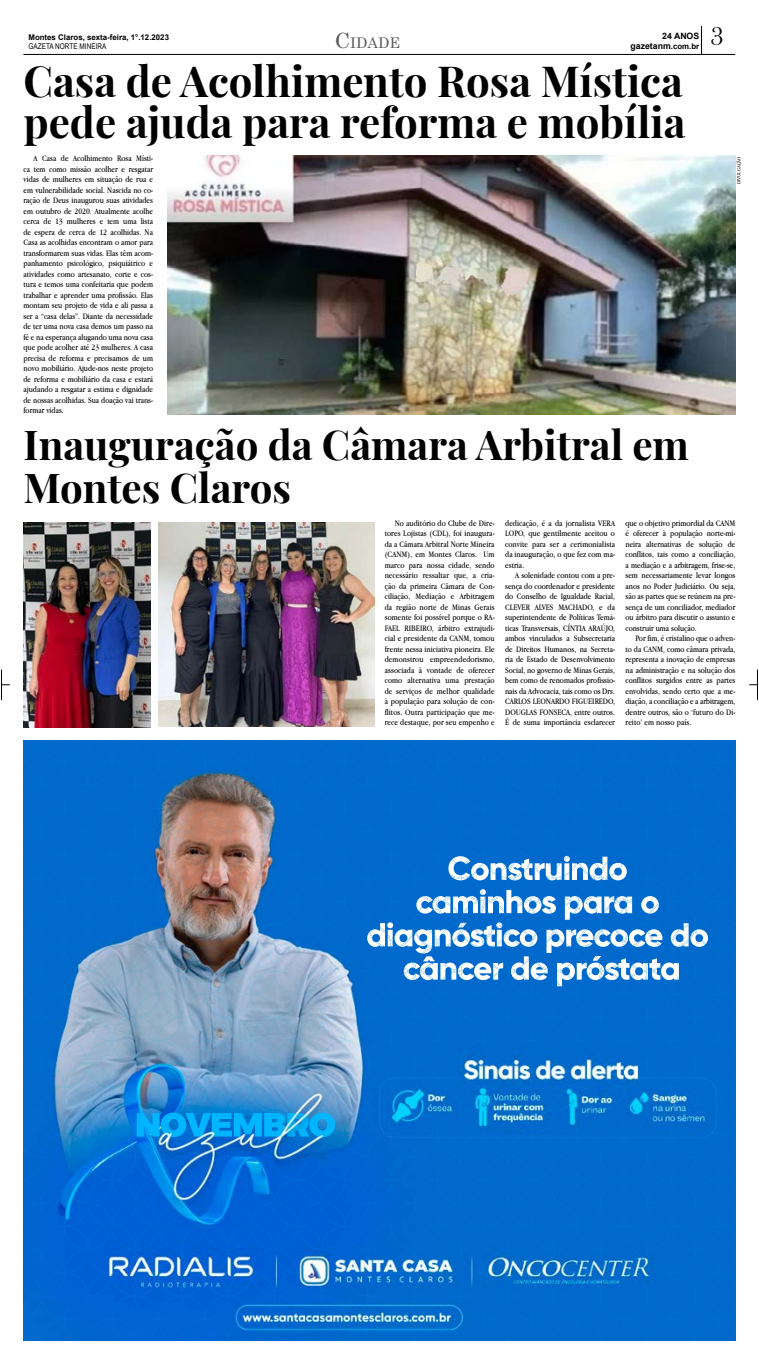
<style>
.page{position:relative;width:759px;height:1365px;background:#fff}
.page>*{position:absolute;margin:0;border:0;box-sizing:border-box;transform-origin:0 0}
.t1{font:42px/41.1px "Playfair Display";color:#000}
.t2{font:40.25px/42.9px "Playfair Display";color:#000}
.t3{font:26.25px "Bask Old Face";color:#000}
.t4{font:14.7px "Century";color:#58595b}
.t5{font:8.75px/10.5px "Apple Garamond";color:#000;text-align:right}
.t6{font:700 8.75px "Arial";color:#000}
.t7{font:700 7.88px "Arial";color:#000}
.t8{font:7.88px "Arial Narrow";color:#000}
.t9{font:4.38px "Andada";color:#000}
.s1{font-size:21px}
</style>
<div class="page">
<hr style="left:1px;top:669px;width:1px;height:31px;background:#000">
<hr style="left:757px;top:669px;width:1px;height:31px;background:#000">
<hr style="left:23px;top:54px;width:712px;height:1px;background:#000">
<svg style="left:701px;top:26px;width:1px;height:28px"></svg>
<img style="left:168px;top:155px;width:567px;height:259px">
<img style="left:24px;top:740px;width:711px;height:599px">
<div style="left:65px;top:740px;width:666px;height:21px;background:#0169cc"></div>
<img style="left:24px;top:522px;width:126px;height:205px">
<img style="left:159px;top:522px;width:215px;height:204px">
<h3 class="t4" style="left:335px;top:30px;width:67px"><span class="s1">C</span>idade</h3>
<p class="t6" style="left:662px;top:29px;width:39px">24 ANOS</p>
<h1 class="t1" style="left:24px;top:57px;width:663px">Casa de Acolhimento Rosa Mística pede ajuda para reforma e mobília</h1>
<p class="t7" style="left:28px;top:32px;width:142px">Montes Claros, sexta-feira, 1°.12.2023</p>
<p class="t8" style="left:28px;top:41px;width:79px">GAZETA NORTE MINEIRA</p>
<p class="t6" style="left:630px;top:40px;width:42px">gazetanm</p>
<p class="t7" style="left:671px;top:41px;width:30px">.com.br</p>
<p class="t5" style="left:61px;top:153px;width:9px">de</p>
<p class="t5" style="left:73px;top:153px;width:41px">Acolhimento</p>
<p class="t5" style="left:136px;top:153px;width:18px">Místi-</p>
<p class="t5" style="left:33px;top:153px;width:6px">A</p>
<p class="t5" style="left:24px;top:174px;width:131px">vidas de mulheres em situação de rua e</p>
<p class="t5" style="left:24px;top:195px;width:131px">ração de Deus inaugurou suas atividades</p>
<p class="t5" style="left:42px;top:153px;width:16px">Casa</p>
<p class="t5" style="left:117px;top:153px;width:16px">Rosa</p>
<p class="t5" style="left:24px;top:163px;width:131px">ca tem como missão acolher e resgatar</p>
<p class="t5" style="left:24px;top:184px;width:131px">em vulnerabilidade social. Nascida no co-</p>
<p class="t5" style="left:24px;top:205px;width:131px">em outubro de 2020. Atualmente acolhe lista</p>
<p class="t5" style="left:44px;top:216px;width:9px">de</p>
<p class="t5" style="left:67px;top:216px;width:30px">mulheres</p>
<p class="t5" style="left:55px;top:216px;width:9px">13</p>
<p class="t5" style="left:107px;top:216px;width:13px">tem</p>
<p class="t5" style="left:24px;top:216px;width:131px;text-align:left">cerca<br>de espera de cerca de 12 acolhidas. Na<br>Casa as acolhidas encontram o amor para</p>
<p class="t5" style="left:150px;top:258px;width:5px">e</p>
<p class="t5" style="left:123px;top:216px;width:15px">uma</p>
<p class="t5" style="left:100px;top:216px;width:5px">e</p>
<p class="t5" style="left:24px;top:247px;width:131px">transformarem suas vidas. Elas têm acom-</p>
<p class="t5" style="left:24px;top:279px;width:131px">tura e temos uma confeitaria que podem</p>
<p class="t5" style="left:24px;top:258px;width:41px">panhamento</p>
<p class="t5" style="left:67px;top:258px;width:39px">psicológico,</p>
<p class="t5" style="left:109px;top:258px;width:38px">psiquiátrico</p>
<p class="t5" style="left:24px;top:268px;width:131px">atividades como artesanato, corte e cos-</p>
<p class="t5" style="left:24px;top:289px;width:131px;text-align:justify">trabalhar e aprender uma profissão. Elas montam seu projeto de vida e ali passa a ser a “casa delas .” Diante da necessidade de ter uma nova casa demos um passo na fé e na esperança alugando uma nova casa que pode acolher até 23 mulheres A. casa precisa de reforma e precisamos de um novo mobiliário. Ajude-nos neste projeto de reforma e mobiliário da casa e estará ajudando a resgatar a estima e dignidade</p>
<p class="t5" style="left:24px;top:405px;width:42px">formar vidas.</p>
<p class="t5" style="left:24px;top:394px;width:131px">de nossas acolhidas. Sua doação vai trans-</p>
<h2 class="t2" style="left:24px;top:420px;width:667px">Inauguração da Câmara Arbitral em<br>Montes Claros</h2>
<h3 class="t3" style="left:710px;top:22px;width:14px">3</h3>
<p class="t9" style="left:736px;top:184px;width:30px;rotate:-90deg">DIVULGAÇÃO</p>
<p class="t5" style="left:395px;top:517px;width:101px">No auditório do Clube de Dire-</p>
<p class="t5" style="left:484px;top:549px;width:13px">Um</p>
<p class="t5" style="left:385px;top:528px;width:111px">tores Lojistas (CDL ,) foi inaugura-</p>
<p class="t5" style="left:385px;top:538px;width:111px">da a Câmara Arbitral Norte Mineira</p>
<p class="t5" style="left:476px;top:549px;width:21px;text-align:left;text-indent:-91px">(CANM ,) em Montes Claros. sendo</p>
<p class="t5" style="left:449px;top:559px;width:24px">cidade,</p>
<p class="t5" style="left:385px;top:559px;width:21px">marco</p>
<p class="t5" style="left:409px;top:559px;width:15px">para</p>
<p class="t5" style="left:427px;top:559px;width:19px">nossa</p>
<p class="t5" style="left:423px;top:570px;width:28px">ressaltar</p>
<p class="t5" style="left:385px;top:570px;width:35px">necessário</p>
<p class="t5" style="left:385px;top:601px;width:111px">da região norte de Minas Gerais</p>
<p class="t5" style="left:385px;top:633px;width:111px">cial e presidente da CANM, tomou</p>
<p class="t5" style="left:481px;top:570px;width:15px">cria-</p>
<p class="t5" style="left:454px;top:570px;width:24px">que a,</p>
<p class="t5" style="left:385px;top:580px;width:111px">ção da primeira Câmara de Con-</p>
<p class="t5" style="left:385px;top:591px;width:27px">ciliação,</p>
<p class="t5" style="left:416px;top:591px;width:32px">Mediação</p>
<p class="t5" style="left:460px;top:591px;width:36px">Arbitragem</p>
<p class="t5" style="left:451px;top:591px;width:5px">e</p>
<p class="t5" style="left:385px;top:612px;width:111px">somente foi possível porque o RA-</p>
<p class="t5" style="left:385px;top:643px;width:111px">frente nessa iniciativa pioneira. Ele empreendedorismo,</p>
<p class="t5" style="left:438px;top:622px;width:23px">árbitro</p>
<p class="t5" style="left:464px;top:622px;width:32px">extrajudi-</p>
<p class="t5" style="left:385px;top:622px;width:17px">FAEL</p>
<p class="t5" style="left:404px;top:622px;width:31px">RIBEIRO,</p>
<p class="t5" style="left:385px;top:654px;width:40px">demonstrou</p>
<p class="t5" style="left:385px;top:664px;width:31px">associada</p>
<p class="t5" style="left:427px;top:664px;width:27px">vontade</p>
<p class="t5" style="left:456px;top:664px;width:9px">de</p>
<p class="t5" style="left:469px;top:664px;width:28px">oferecer</p>
<p class="t5" style="left:419px;top:664px;width:5px">à</p>
<p class="t5" style="left:407px;top:675px;width:35px">alternativa</p>
<p class="t5" style="left:464px;top:675px;width:32px">prestação</p>
<p class="t5" style="left:385px;top:675px;width:111px;text-align:left">como<br>de serviços de melhor qualidade</p>
<p class="t5" style="left:385px;top:717px;width:111px">rece destaque, por seu empenho e</p>
<p class="t5" style="left:446px;top:675px;width:15px">uma</p>
<p class="t5" style="left:385px;top:696px;width:111px">à população para solução de con-</p>
<p class="t5" style="left:385px;top:706px;width:111px">flitos. Outra participação que me-</p>
<p class="t5" style="left:505px;top:517px;width:111px">dedicação aé, da jornalista VERA<br>LOPO, que gentilmente aceitou o cerimonialista</p>
<p class="t5" style="left:505px;top:538px;width:24px">convite</p>
<p class="t5" style="left:505px;top:559px;width:21px">estria.</p>
<p class="t5" style="left:532px;top:538px;width:15px">para</p>
<p class="t5" style="left:550px;top:538px;width:11px">ser</p>
<p class="t5" style="left:563px;top:538px;width:5px">a</p>
<p class="t5" style="left:505px;top:549px;width:111px">da inauguração o, que fez com ma-</p>
<p class="t5" style="left:505px;top:580px;width:111px">sença do coordenador e presidente</p>
<p class="t5" style="left:515px;top:570px;width:101px">A solenidade contou com a pre-</p>
<p class="t5" style="left:505px;top:591px;width:111px">do Conselho de Igualdade Racial, da</p>
<p class="t5" style="left:505px;top:601px;width:26px">CLEVER</p>
<p class="t5" style="left:505px;top:622px;width:111px">ticas Transversais, CÍNTIA ARAÚJO,</p>
<p class="t5" style="left:535px;top:601px;width:20px">ALVES</p>
<p class="t5" style="left:558px;top:601px;width:46px">MACHADO e,</p>
<p class="t5" style="left:505px;top:612px;width:111px">superintendente de Políticas Temá-</p>
<p class="t5" style="left:574px;top:633px;width:43px">Subsecretaria</p>
<p class="t5" style="left:505px;top:633px;width:22px">ambos</p>
<p class="t5" style="left:505px;top:654px;width:111px">ria de Estado de Desenvolvimento</p>
<p class="t5" style="left:529px;top:633px;width:35px">vinculados</p>
<p class="t5" style="left:566px;top:633px;width:5px">a</p>
<p class="t5" style="left:505px;top:643px;width:111px">de Direitos Humanos, na Secreta-</p>
<p class="t5" style="left:505px;top:664px;width:111px">Social, no governo de Minas Gerais,</p>
<p class="t5" style="left:505px;top:685px;width:111px">nais da Advocacia, tais como os Drs.</p>
<p class="t5" style="left:505px;top:675px;width:111px">bem como de renomados profissio-</p>
<p class="t5" style="left:505px;top:696px;width:111px;text-align:justify">CARLOS LEONARDO FIGUEIREDO, DOUGLAS FONSECA, entre outros.<br>É de suma importância esclarecer</p>
<p class="t5" style="left:626px;top:517px;width:111px">que o objetivo primordial da CANM</p>
<p class="t5" style="left:728px;top:538px;width:9px">de</p>
<p class="t5" style="left:633px;top:528px;width:27px">oferecer</p>
<p class="t5" style="left:670px;top:528px;width:34px">população</p>
<p class="t5" style="left:626px;top:528px;width:5px">é</p>
<p class="t5" style="left:626px;top:549px;width:111px;text-align:justify">conflitos, tais como a conciliação, a mediação ae arbitragem, frise s e- , sem necessariamente levar longos anos no Poder Judiciário. Ou seja,</p>
<p class="t5" style="left:626px;top:601px;width:111px">sença de um conciliador, mediador</p>
<p class="t5" style="left:663px;top:528px;width:5px">à</p>
<p class="t5" style="left:707px;top:528px;width:30px">norte-mi-</p>
<p class="t5" style="left:646px;top:538px;width:36px">alternativas</p>
<p class="t5" style="left:686px;top:538px;width:9px">de</p>
<p class="t5" style="left:699px;top:538px;width:25px">solução</p>
<p class="t5" style="left:626px;top:538px;width:17px">neira</p>
<p class="t5" style="left:626px;top:591px;width:111px">são as partes que se reúnem na pre-</p>
<p class="t5" style="left:626px;top:612px;width:111px;text-align:left">ou árbitro para discutir o assunto e construir uma solução.</p>
<p class="t5" style="left:626px;top:643px;width:111px">to da CANM, como câmara privada,</p>
<p class="t5" style="left:635px;top:633px;width:101px">Por fim é, cristalino que o adven-</p>
<p class="t5" style="left:626px;top:654px;width:111px;text-align:justify">representa a inovação de empresas na administração e na solução dos conflitos surgidos entre as partes</p>
<p class="t5" style="left:626px;top:696px;width:111px">diação a, conciliação ae arbitragem,</p>
<p class="t5" style="left:626px;top:685px;width:111px">envolvidas, sendo certo que a me-</p>
<p class="t5" style="left:626px;top:717px;width:67px">reito’ em nosso país.</p>
<p class="t5" style="left:626px;top:706px;width:111px">dentre outros, são o ‘futuro do Di-</p>
</div>
